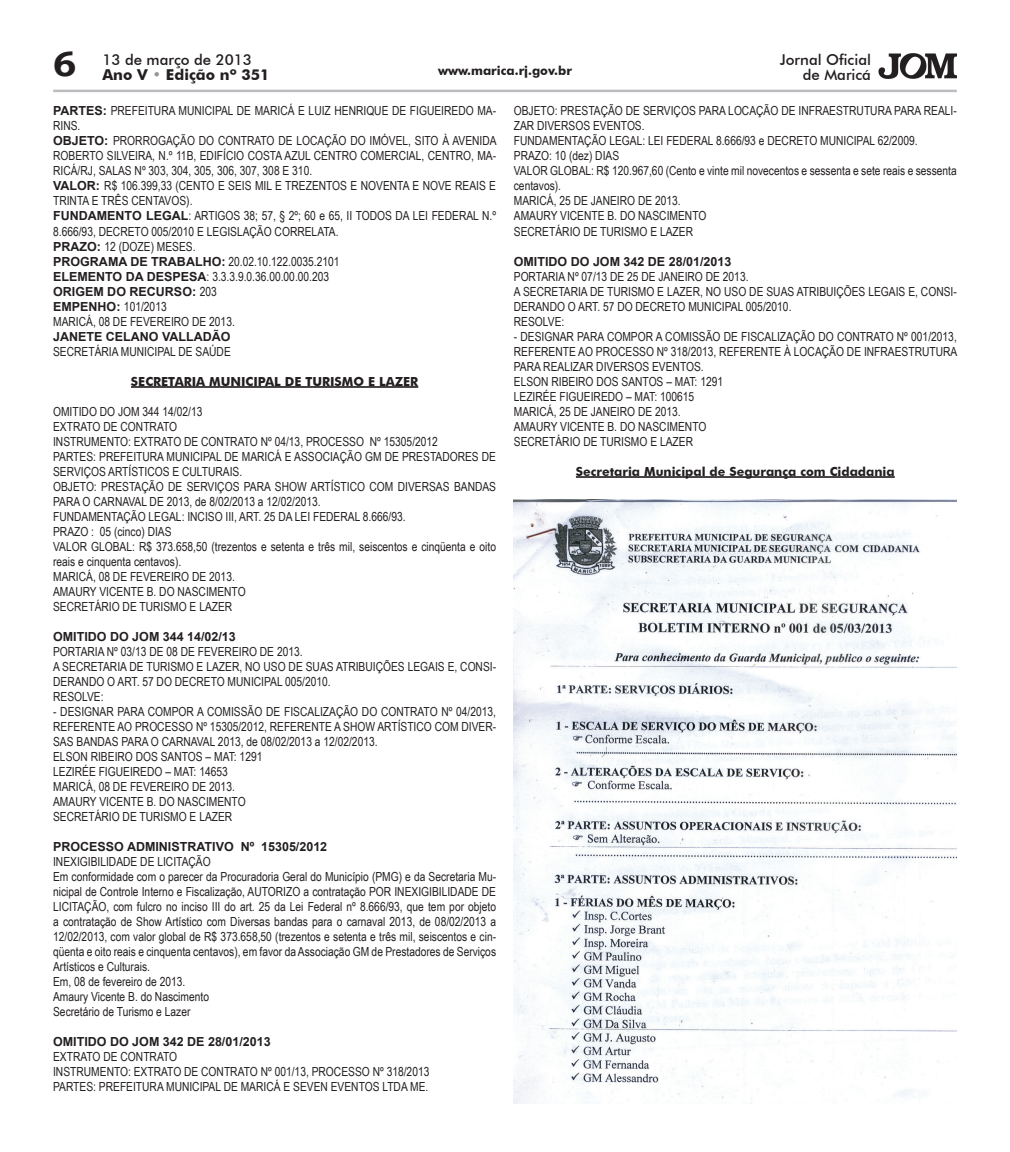
<style>
.page{position:relative;width:1010px;height:1152px;background:#fff}
.page>*{position:absolute;margin:0;border:0;box-sizing:border-box;transform-origin:0 0}
.t1{font:700 35px "Bookman Old Style";color:#231f20}
.t2{font:500 15px/15.6px "Futura BT";color:#231f20;text-align:right}
.t3{font:700 15px "Futura BT";color:#231f20}
.t4{font:12.5px/15px "Arial Narrow";color:#231f20}
.t5{font:700 12.5px/15px "Arial";color:#231f20}
.t6{font:700 12.5px "Futura BT";color:#231f20}
.s1{color:#939598}
.s2{font-family:"Arial";font-weight:700}
.s3{font-family:"Arial Narrow";font-weight:400}
</style>
<div class="page">
<img style="left:878px;top:53px;width:79px;height:26px">
<hr style="left:53px;top:90px;width:904px;height:2px;background:#bcbdc0">
<hr style="left:131px;top:386px;width:287px;height:2px;background:#231f20">
<hr style="left:576px;top:476px;width:319px;height:2px;background:#231f20">
<img style="left:514px;top:499px;width:443px;height:604px">
<h1 class="t1" style="left:53px;top:39px;width:25px">6</h1>
<p class="t2" style="left:780px;top:51px;width:93px">Jornal Oficial de Maricá</p>
<p class="t2" style="left:102px;top:51px;width:151px">13 de março de 2013</p>
<p class="t3" style="left:102px;top:66px;width:169px">Ano V <span class="s1">•</span> Edição nº 351</p>
<p class="t6" style="left:438px;top:63px;width:135px">www.marica.rj.gov.br</p>
<p class="t4" style="left:53px;top:103px;width:445px"><span class="s2">PARTES:</span> PREFEITURA MUNICIPAL DE MARICÁ E LUIZ HENRIQUE DE FIGUEIREDO MA-RINS.<br><span class="s2">OBJETO:</span> PRORROGAÇÃO DO CONTRATO DE LOCAÇÃO DO IMÓVEL, SITO À AVENIDA ROBERTO SILVEIRA, N.º 11B, EDIFÍCIO COSTA AZUL CENTRO COMERCIAL, CENTRO, MA-RICÁ/RJ, SALAS Nº 303, 304, 305, 306, 307, 308 E 310.<br><span class="s2">VALOR:</span> R$ 106.399,33 (CENTO E SEIS MIL E TREZENTOS E NOVENTA E NOVE REAIS E TRINTA E TRÊS CENTAVOS).<br><span class="s2">FUNDAMENTO LEGAL</span>: ARTIGOS 38; 57, § 2º; 60 e 65, II TODOS DA LEI FEDERAL N.º 8.666/93, DECRETO 005/2010 E LEGISLAÇÃO CORRELATA.<br><span class="s2">PRAZO:</span> 12 (DOZE) MESES.<br><span class="s2">PROGRAMA DE TRABALHO:</span> 20.02.10.122.0035.2101<br><span class="s2">ELEMENTO DA DESPESA</span>: 3.3.3.9.0.36.00.00.00.203</p>
<p class="t5" style="left:53px;top:284px;width:165px">ORIGEM DO RECURSO: <span class="s3">203<br></span>EMPENHO: <span class="s3">101/2013</span></p>
<p class="t4" style="left:53px;top:313px;width:183px">MARICÁ, 08 DE FEVEREIRO DE 2013.</p>
<p class="t5" style="left:53px;top:329px;width:179px">JANETE CELANO VALLADÃO</p>
<p class="t4" style="left:53px;top:343px;width:179px">SECRETÁRIA MUNICIPAL DE SAÚDE</p>
<p class="t6" style="left:131px;top:373px;width:289px">SECRETARIA MUNICIPAL DE TURISMO E LAZER</p>
<p class="t4" style="left:53px;top:403px;width:444px">OMITIDO DO JOM 344 14/02/13<br>EXTRATO DE CONTRATO<br>INSTRUMENTO: EXTRATO DE CONTRATO Nº 04/13, PROCESSO Nº 15305/2012<br>PARTES: PREFEITURA MUNICIPAL DE MARICÁ E ASSOCIAÇÃO GM DE PRESTADORES DE SERVIÇOS ARTÍSTICOS E CULTURAIS.<br>OBJETO: PRESTAÇÃO DE SERVIÇOS PARA SHOW ARTÍSTICO COM DIVERSAS BANDAS PARA O CARNAVAL DE 2013, de 8/02/2013 a 12/02/2013.<br>FUNDAMENTAÇÃO LEGAL: INCISO III, ART. 25 DA LEI FEDERAL 8.666/93.<br>PRAZO : 05 (cinco) DIAS<br>VALOR GLOBAL: R$ 373.658,50 (trezentos e setenta e três mil, seiscentos e cinqüenta e oito reais e cinquenta centavos).<br>MARICÁ, 08 DE FEVEREIRO DE 2013.<br>AMAURY VICENTE B. DO NASCIMENTO<br>SECRETÁRIO DE TURISMO E LAZER</p>
<p class="t5" style="left:53px;top:629px;width:184px">OMITIDO DO JOM 344 14/02/13</p>
<p class="t4" style="left:53px;top:643px;width:444px">PORTARIA Nº 03/13 DE 08 DE FEVEREIRO DE 2013.<br>A SECRETARIA DE TURISMO E LAZER, NO USO DE SUAS ATRIBUIÇÕES LEGAIS E, CONSI-DERANDO O ART. 57 DO DECRETO MUNICIPAL 005/2010.<br>RESOLVE:</p>
<p class="t4" style="left:53px;top:703px;width:444px">- DESIGNAR PARA COMPOR A COMISSÃO DE FISCALIZAÇÃO DO CONTRATO Nº 04/2013, REFERENTE AO PROCESSO Nº 15305/2012, REFERENTE A SHOW ARTÍSTICO COM DIVER-SAS BANDAS PARA O CARNAVAL 2013, de 08/02/2013 a 12/02/2013.<br>ELSON RIBEIRO DOS SANTOS – MAT: 1291<br>LEZIRÉE FIGUEIREDO – MAT: 14653<br>MARICÁ, 08 DE FEVEREIRO DE 2013.<br>AMAURY VICENTE B. DO NASCIMENTO<br>SECRETÁRIO DE TURISMO E LAZER</p>
<p class="t5" style="left:53px;top:839px;width:276px">PROCESSO ADMINISTRATIVO Nº 15305/2012</p>
<p class="t4" style="left:53px;top:853px;width:444px">INEXIGIBILIDADE DE LICITAÇÃO<br>Em conformidade com o parecer da Procuradoria Geral do Município (PMG) e da Secretaria Mu&shy;nicipal de Controle Interno e Fiscalização, AUTORIZO a contratação POR INEXIGIBILIDADE DE LICITAÇÃO, com fulcro no inciso III do art. 25 da Lei Federal nº 8.666/93, que tem por objeto a contratação de Show Artístico com Diversas bandas para o carnaval 2013, de 08/02/2013 a 12/02/2013, com valor global de R$ 373.658,50 (trezentos e setenta e três mil, seiscentos e cin&shy;qüenta e oito reais e cinquenta centavos), em favor da Associação GM de Prestadores de Serviços Artísticos e Culturais.<br>Em, 08 de fevereiro de 2013.<br>Amaury Vicente B. do Nascimento<br>Secretário de Turismo e Lazer</p>
<p class="t5" style="left:53px;top:1034px;width:219px">OMITIDO DO JOM 342 DE 28/01/2013</p>
<p class="t4" style="left:53px;top:1048px;width:378px">EXTRATO DE CONTRATO<br>INSTRUMENTO: EXTRATO DE CONTRATO Nº 001/13, PROCESSO Nº 318/2013<br>PARTES: PREFEITURA MUNICIPAL DE MARICÁ E SEVEN EVENTOS LTDA ME.</p>
<p class="t4" style="left:514px;top:103px;width:444px">OBJETO: PRESTAÇÃO DE SERVIÇOS PARA LOCAÇÃO DE INFRAESTRUTURA PARA REALI-ZAR DIVERSOS EVENTOS.<br>FUNDAMENTAÇÃO LEGAL: LEI FEDERAL 8.666/93 e DECRETO MUNICIPAL 62/2009.<br>PRAZO: 10 (dez) DIAS<br>VALOR GLOBAL: R$ 120.967,60 (Cento e vinte mil novecentos e sessenta e sete reais e sessenta centavos).<br>MARICÁ, 25 DE JANEIRO DE 2013.<br>AMAURY VICENTE B. DO NASCIMENTO<br>SECRETÁRIO DE TURISMO E LAZER</p>
<p class="t5" style="left:514px;top:254px;width:219px">OMITIDO DO JOM 342 DE 28/01/2013</p>
<p class="t4" style="left:514px;top:268px;width:444px">PORTARIA Nº 07/13 DE 25 DE JANEIRO DE 2013.<br>A SECRETARIA DE TURISMO E LAZER, NO USO DE SUAS ATRIBUIÇÕES LEGAIS E, CONSI-DERANDO O ART. 57 DO DECRETO MUNICIPAL 005/2010.<br>RESOLVE:</p>
<p class="t4" style="left:514px;top:328px;width:445px">- DESIGNAR PARA COMPOR A COMISSÃO DE FISCALIZAÇÃO DO CONTRATO Nº 001/2013, REFERENTE AO PROCESSO Nº 318/2013, REFERENTE À LOCAÇÃO DE INFRAESTRUTURA PARA REALIZAR DIVERSOS EVENTOS.<br>ELSON RIBEIRO DOS SANTOS – MAT: 1291<br>LEZIRÉE FIGUEIREDO – MAT: 100615<br>MARICÁ, 25 DE JANEIRO DE 2013.<br>AMAURY VICENTE B. DO NASCIMENTO<br>SECRETÁRIO DE TURISMO E LAZER</p>
<p class="t6" style="left:576px;top:463px;width:320px">Secretaria Municipal de Segurança com Cidadania</p>
</div>
